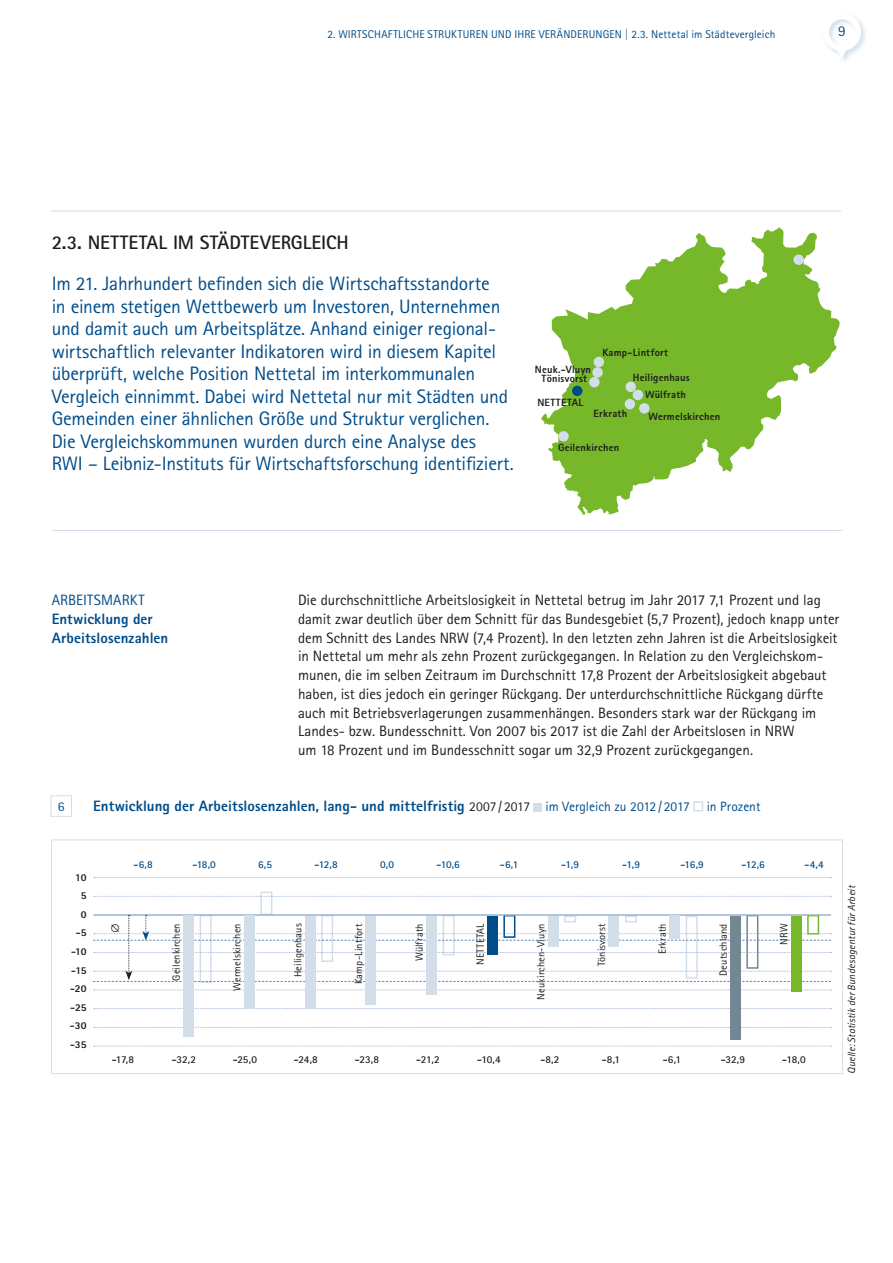
<style>
.page{position:relative;width:893px;height:1263px;background:#fff}
.page>*{position:absolute;margin:0;border:0;box-sizing:border-box;transform-origin:0 0}
.t1{font:19.5px/22.5px "Rotis Sans Serif Pro";letter-spacing:-.01em;color:#004c89}
.t2{font:700 19.5px "Rotis Sans Serif Pro";color:#1d1d1b}
.t3{font:15px/18.8px "Rotis Sans Serif Pro";color:#1d1d1b}
.t4{font:800 15px/18.8px "Rotis Sans Serif Pro";letter-spacing:.005em;color:#004c89}
.t5{font:15px "Rotis Sans Serif Pro";letter-spacing:.015em;color:#004c89}
.t6{font:13.5px "Rotis Sans Serif Pro";color:#004c89}
.t7{font:11.25px "Rotis Sans Serif Pro";letter-spacing:.015em;color:#004c89}
.t8{font:10.5px "Rotis Sans Serif Pro";letter-spacing:.015em;color:#1d1d1b}
.t9{font:800 10.5px/9.3px "Rotis Sans Serif Pro";letter-spacing:.015em;color:#1d1d1b;text-align:center}
.t10{font:700 10.5px "Rotis Sans Serif Pro";letter-spacing:-.02em;color:#1d1d1b}
.t11{font:700 10.5px "Rotis Sans Serif Pro";letter-spacing:-.04em;color:#004c89}
.t12{font:italic 10.5px "Rotis Sans Serif Pro";color:#1d1d1b}
.t13{font:800 10.5px/18.6px "Rotis Sans Serif Pro";letter-spacing:-.005em;color:#1d1d1b;text-align:right}
.s1{font-weight:400;font-size:13.5px;color:#1d1d1b}
.s2{font-weight:400;font-size:13.5px}
</style>
<div class="page">
<div style="left:821px;top:11px;width:48px;height:55px;background:#004c89;opacity:.18"></div>
<svg style="left:823px;top:13px;width:38px;height:46px"></svg>
<hr style="left:51px;top:211px;width:790px;height:1px;background:#d3deeb">
<hr style="left:52px;top:530px;width:790px;height:1px;background:#d3deeb">
<svg style="left:541px;top:227px;width:299px;height:288px;fill:#76b82a"></svg>
<div style="left:572px;top:386px;width:10px;height:10px;background:#004c89;border-radius:50%"></div>
<div style="left:625px;top:399px;width:10px;height:10px;background:#d3deeb;border-radius:50%"></div>
<div style="left:558px;top:431px;width:11px;height:11px;background:#d3deeb;border-radius:50%"></div>
<div style="left:625px;top:382px;width:11px;height:10px;background:#d3deeb;border-radius:50%"></div>
<div style="left:793px;top:254px;width:11px;height:11px;background:#d3deeb;border-radius:50%"></div>
<div style="left:639px;top:403px;width:10px;height:11px;background:#d3deeb;border-radius:50%"></div>
<div style="left:633px;top:390px;width:10px;height:10px;background:#d3deeb;border-radius:50%"></div>
<div style="left:594px;top:357px;width:10px;height:10px;background:#d3deeb;border-radius:50%"></div>
<div style="left:592px;top:367px;width:11px;height:11px;background:#d3deeb;border-radius:50%"></div>
<div style="left:589px;top:377px;width:11px;height:10px;background:#d3deeb;border-radius:50%"></div>
<div style="left:51px;top:839px;width:792px;height:235px;border:1px solid #d3deeb"></div>
<div style="left:200px;top:915px;width:12px;height:68px;border:2px solid #d3deeb"></div>
<div style="left:260px;top:891px;width:12px;height:24px;border:2px solid #d3deeb"></div>
<svg style="left:94px;top:1008px;width:737px;height:1px"></svg>
<svg style="left:94px;top:1046px;width:737px;height:1px"></svg>
<svg style="left:94px;top:1027px;width:737px;height:1px"></svg>
<svg style="left:94px;top:877px;width:737px;height:1px"></svg>
<svg style="left:94px;top:989px;width:737px;height:1px"></svg>
<hr style="left:94px;top:914px;width:737px;height:2px;background:#99b1d4">
<svg style="left:94px;top:896px;width:737px;height:1px"></svg>
<div style="left:51px;top:795px;width:21px;height:22px;border:1px solid #d3deeb"></div>
<div style="left:534px;top:803px;width:8px;height:8px;background:#d3deeb"></div>
<div style="left:693px;top:801px;width:10px;height:10px;border:2px solid #d3deeb"></div>
<div style="left:183px;top:916px;width:11px;height:121px;background:#d3deeb"></div>
<div style="left:730px;top:916px;width:11px;height:123px;background:#738892"></div>
<div style="left:791px;top:916px;width:10px;height:76px;background:#76b82a"></div>
<div style="left:244px;top:916px;width:11px;height:93px;background:#d3deeb"></div>
<div style="left:305px;top:916px;width:10px;height:92px;background:#d3deeb"></div>
<div style="left:366px;top:916px;width:10px;height:88px;background:#d3deeb"></div>
<div style="left:426px;top:916px;width:11px;height:78px;background:#d3deeb"></div>
<svg style="left:93px;top:915px;width:738px;height:67px"></svg>
<p class="t7" style="left:327px;top:27px;width:449px">2. WIRTSCHAFTLICHE STRUKTUREN UND IHRE VERÄNDERUNGEN | 2.3. Nettetal im Städtevergleich</p>
<p class="t5" style="left:838px;top:22px;width:9px">9</p>
<h1 class="t2" style="left:52px;top:230px;width:299px">2.3. NETTETAL IM STÄDTEVERGLEICH</h1>
<p class="t1" style="left:52px;top:272px;width:464px">Im 21. Jahrhundert befinden sich die Wirtschaftsstandorte<br>in einem stetigen Wettbewerb um Investoren, Unternehmen und damit auch um Arbeitsplätze. Anhand einiger regional&shy;wirtschaftlich relevanter Indikatoren wird in diesem Kapitel überprüft, welche Position Nettetal im interkommunalen Vergleich einnimmt. Dabei wird Nettetal nur mit Städten und Gemeinden einer ähnlichen Größe und Struktur verglichen.<br>Die Vergleichskommunen wurden durch eine Analyse des<br>RWI – Leibniz-Instituts für Wirtschaftsforschung identifiziert.</p>
<p class="t9" style="left:535px;top:364px;width:58px">Neuk.-Vluyn<br>Tönisvorst</p>
<p class="t9" style="left:537px;top:398px;width:47px">NETTETAL</p>
<p class="t9" style="left:602px;top:347px;width:67px">Kamp-Lintfort</p>
<p class="t9" style="left:633px;top:373px;width:58px">Heiligenhaus</p>
<p class="t9" style="left:645px;top:390px;width:42px">Wülfrath</p>
<p class="t9" style="left:594px;top:409px;width:35px">Erkrath</p>
<p class="t9" style="left:558px;top:443px;width:63px">Geilenkirchen</p>
<p class="t9" style="left:648px;top:411px;width:73px">Wermelskirchen</p>
<p class="t5" style="left:52px;top:591px;width:94px">ARBEITSMARKT</p>
<p class="t4" style="left:52px;top:609px;width:118px">Entwicklung der<br>Arbeitslosenzahlen</p>
<p class="t3" style="left:298px;top:591px;width:543px">Die durchschnittliche Arbeitslosigkeit in Nettetal betrug im Jahr 2017 7,1 Prozent und lag damit zwar deutlich über dem Schnitt für das Bundesgebiet (5,7 Prozent), jedoch knapp unter dem Schnitt des Landes NRW (7,4 Prozent). In den letzten zehn Jahren ist die Arbeitslosigkeit in Nettetal um mehr als zehn Prozent zurückgegangen. In Relation zu den Vergleichskom&shy;munen, die im selben Zeitraum im Durchschnitt 17,8 Prozent der Arbeitslosigkeit abgebaut haben, ist dies jedoch ein geringer Rückgang. Der unterdurchschnittliche Rückgang dürfte auch mit Betriebsverlagerungen zusammenhängen. Besonders stark war der Rückgang im Landes- bzw. Bundesschnitt. Von 2007 bis 2017 ist die Zahl der Arbeitslosen in NRW<br>um 18 Prozent und im Bundesschnitt sogar um 32,9 Prozent zurückgegangen.</p>
<p class="t6" style="left:58px;top:798px;width:8px">6</p>
<p class="t4" style="left:93px;top:797px;width:598px">Entwicklung der Arbeitslosenzahlen, lang- und mittelfristig <span class="s1">2007 / 2017</span> <span class="s2">im Vergleich zu 2012/ 2017</span></p>
<p class="t6" style="left:707px;top:799px;width:55px">in Prozent</p>
<p class="t11" style="left:133px;top:858px;width:21px">-6,8</p>
<p class="t11" style="left:192px;top:858px;width:25px">-18,0</p>
<p class="t11" style="left:258px;top:858px;width:16px">6,5</p>
<p class="t11" style="left:314px;top:858px;width:25px">-12,8</p>
<p class="t11" style="left:380px;top:858px;width:15px">0,0</p>
<p class="t11" style="left:436px;top:858px;width:25px">-10,6</p>
<p class="t11" style="left:500px;top:858px;width:20px">-6,1</p>
<p class="t11" style="left:561px;top:858px;width:19px">-1,9</p>
<p class="t11" style="left:622px;top:858px;width:19px">-1,9</p>
<p class="t11" style="left:680px;top:858px;width:25px">-16,9</p>
<p class="t11" style="left:742px;top:858px;width:25px">-12,6</p>
<p class="t11" style="left:804px;top:858px;width:21px">-4,4</p>
<p class="t13" style="left:70px;top:868px;width:18px">10<br>5<br>0 -5 -10 -15 -20 -25 -30 -35</p>
<p class="t12" style="left:845px;top:1074px;width:191px;rotate:-90deg">Quelle: Statistik der Bundesagentur für Arbeit</p>
<p class="t8" style="left:170px;top:981px;width:59px;rotate:-90deg">Geilenkirchen</p>
<p class="t8" style="left:231px;top:991px;width:69px;rotate:-90deg">Wermelskirchen</p>
<p class="t8" style="left:292px;top:977px;width:55px;rotate:-90deg">Heiligenhaus</p>
<p class="t8" style="left:352px;top:984px;width:62px;rotate:-90deg">Kamp-Lintfort</p>
<p class="t8" style="left:413px;top:961px;width:39px;rotate:-90deg">Wülfrath</p>
<p class="t8" style="left:474px;top:965px;width:43px;rotate:-90deg">NETTETAL</p>
<p class="t8" style="left:535px;top:999px;width:78px;rotate:-90deg">Neukirchen-Vluyn</p>
<p class="t8" style="left:595px;top:966px;width:44px;rotate:-90deg">Tönisvorst</p>
<p class="t8" style="left:656px;top:954px;width:32px;rotate:-90deg">Erkrath</p>
<p class="t8" style="left:717px;top:976px;width:54px;rotate:-90deg">Deutschland</p>
<p class="t8" style="left:778px;top:945px;width:23px;rotate:-90deg">NRW</p>
<p class="t10" style="left:112px;top:1053px;width:24px">-17,8</p>
<p class="t10" style="left:172px;top:1053px;width:26px">-32,2</p>
<p class="t10" style="left:233px;top:1053px;width:26px">-25,0</p>
<p class="t10" style="left:294px;top:1053px;width:25px">-24,8</p>
<p class="t10" style="left:355px;top:1053px;width:26px">-23,8</p>
<p class="t10" style="left:416px;top:1053px;width:25px">-21,2</p>
<p class="t10" style="left:477px;top:1053px;width:25px">-10,4</p>
<p class="t10" style="left:540px;top:1053px;width:21px">-8,2</p>
<p class="t10" style="left:602px;top:1053px;width:20px">-8,1</p>
<p class="t10" style="left:663px;top:1053px;width:20px">-6,1</p>
<p class="t10" style="left:721px;top:1053px;width:26px">-32,9</p>
<p class="t10" style="left:782px;top:1053px;width:25px">-18,0</p>
</div>
